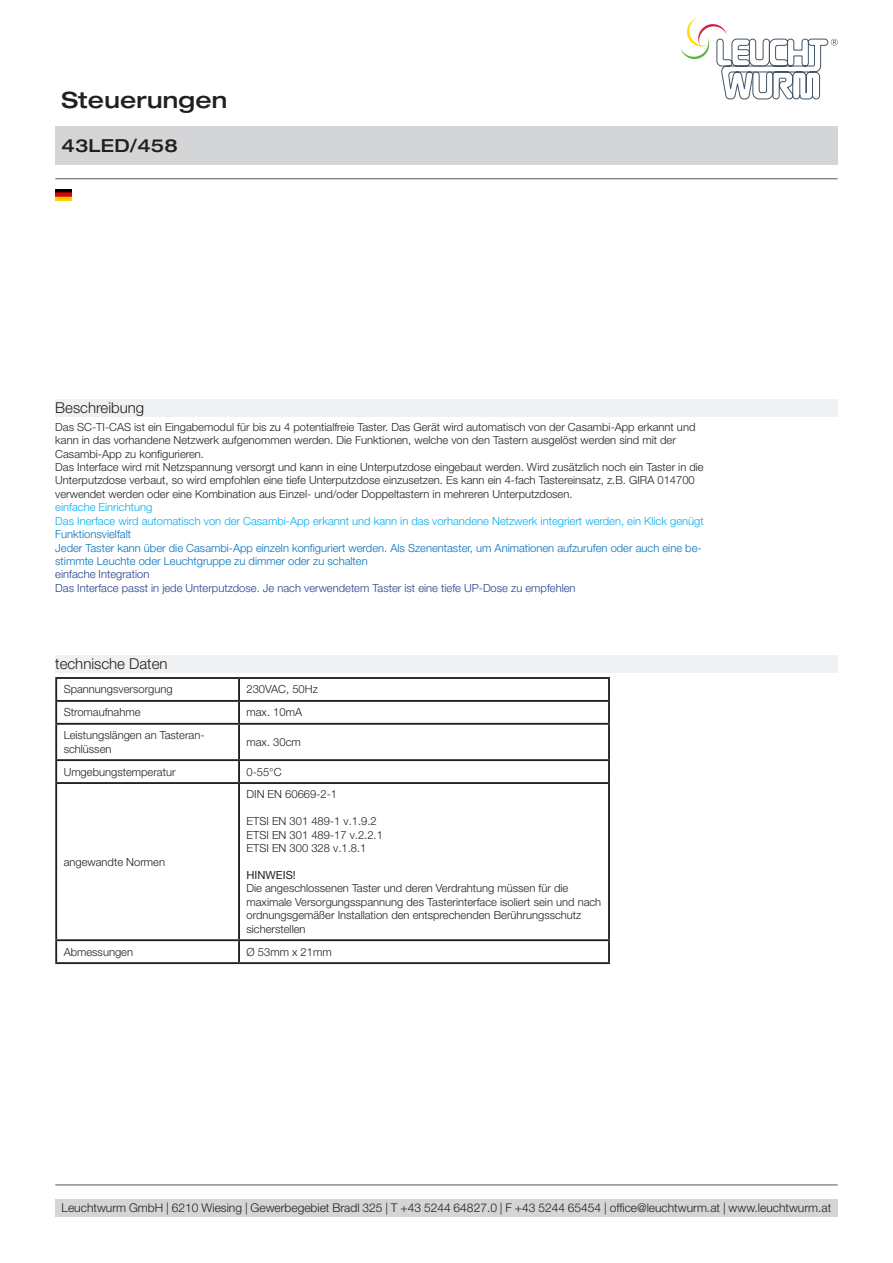
<style>
.page{position:relative;width:893px;height:1263px;background:#fff}
.page>*{position:absolute;margin:0;border:0;box-sizing:border-box;transform-origin:0 0}
.t1{font:500 expanded 22.5px "Helvetica Neue LT Pro";letter-spacing:.01em;color:#231f20}
.t2{font:500 expanded 18px "Helvetica Neue LT Pro";letter-spacing:.01em;color:#231f20}
.t3{font:300 15px "Helvetica Neue LT Pro";color:#231f20}
.t4{font:300 12px "Helvetica Neue LT Pro";color:#231f20}
.t5{font:300 11.25px/13.4px "Helvetica Neue LT Pro";color:#231f20}
.t6{font:300 11.25px/13.4px "Helvetica Neue LT Pro";color:#0072bc}
.t7{font:300 11.25px/13.4px "Helvetica Neue LT Pro";color:#00aeef}
.t8{font:300 11.25px/13.4px "Helvetica Neue LT Pro";color:#253f8e}
.t9{font:11.25px "Helvetica Neue LT Pro";color:#231f20}
</style>
<div class="page">
<div style="left:55px;top:126px;width:783px;height:39px;background:#d4d5d7"></div>
<div style="left:55px;top:1199px;width:783px;height:17px;background:#d4d5d7"></div>
<svg style="left:681px;top:18px;width:157px;height:81px"></svg>
<hr style="left:55px;top:1184px;width:783px;height:1px;background:#57585a">
<hr style="left:55px;top:178px;width:783px;height:1px;background:#57585a">
<div style="left:55px;top:400px;width:783px;height:17px;background:#f0f1f2"></div>
<div style="left:55px;top:656px;width:783px;height:17px;background:#f0f1f2"></div>
<hr style="left:55px;top:677px;width:184px;height:2px;background:#231f20">
<hr style="left:55px;top:679px;width:2px;height:21px;background:#231f20">
<hr style="left:239px;top:677px;width:371px;height:2px;background:#231f20">
<hr style="left:238px;top:679px;width:2px;height:21px;background:#231f20">
<hr style="left:608px;top:679px;width:2px;height:21px;background:#231f20">
<hr style="left:55px;top:700px;width:184px;height:2px;background:#231f20">
<hr style="left:55px;top:702px;width:2px;height:21px;background:#231f20">
<hr style="left:239px;top:700px;width:371px;height:2px;background:#231f20">
<hr style="left:238px;top:702px;width:2px;height:21px;background:#231f20">
<hr style="left:608px;top:702px;width:2px;height:21px;background:#231f20">
<hr style="left:55px;top:723px;width:184px;height:2px;background:#231f20">
<hr style="left:55px;top:725px;width:2px;height:34px;background:#231f20">
<hr style="left:239px;top:723px;width:371px;height:2px;background:#231f20">
<hr style="left:238px;top:725px;width:2px;height:34px;background:#231f20">
<hr style="left:608px;top:725px;width:2px;height:34px;background:#231f20">
<hr style="left:55px;top:759px;width:184px;height:2px;background:#231f20">
<hr style="left:55px;top:761px;width:2px;height:21px;background:#231f20">
<hr style="left:239px;top:759px;width:371px;height:2px;background:#231f20">
<hr style="left:238px;top:761px;width:2px;height:21px;background:#231f20">
<hr style="left:608px;top:761px;width:2px;height:21px;background:#231f20">
<hr style="left:55px;top:782px;width:184px;height:2px;background:#231f20">
<hr style="left:55px;top:784px;width:2px;height:155px;background:#231f20">
<hr style="left:239px;top:782px;width:371px;height:2px;background:#231f20">
<hr style="left:238px;top:784px;width:2px;height:155px;background:#231f20">
<hr style="left:608px;top:784px;width:2px;height:155px;background:#231f20">
<hr style="left:55px;top:939px;width:184px;height:2px;background:#231f20">
<hr style="left:55px;top:941px;width:2px;height:21px;background:#231f20">
<hr style="left:239px;top:939px;width:371px;height:2px;background:#231f20">
<hr style="left:238px;top:941px;width:2px;height:21px;background:#231f20">
<hr style="left:608px;top:941px;width:2px;height:21px;background:#231f20">
<hr style="left:55px;top:962px;width:184px;height:2px;background:#231f20">
<hr style="left:239px;top:962px;width:371px;height:2px;background:#231f20">
<img style="left:55px;top:190px;width:16px;height:10px">
<h1 class="t1" style="left:62px;top:86px;width:167px">Steuerungen</h1>
<h2 class="t2" style="left:62px;top:134px;width:118px">43LED/458</h2>
<h3 class="t3" style="left:55px;top:398px;width:90px">Beschreibung</h3>
<p class="t5" style="left:55px;top:420px;width:650px">Das SC-TI-CAS ist ein Eingabemodul für bis zu 4 potentialfreie Taster. Das Gerät wird automatisch von der Casambi-App erkannt und kann in das vorhandene Netzwerk aufgenommen werden. Die Funktionen, welche von den Tastern ausgelöst werden sind mit der Casambi-App zu konfigurieren.<br>Das Interface wird mit Netzspannung versorgt und kann in eine Unterputzdose eingebaut werden. Wird zusätzlich noch ein Taster in die Unterputzdose verbaut, so wird empfohlen eine tiefe Unterputzdose einzusetzen. Es kann ein 4-fach Tastereinsatz, z.B. GIRA 014700 verwendet werden oder eine Kombination aus Einzel- und/oder Doppeltastern in mehreren Unterputzdosen.</p>
<p class="t7" style="left:55px;top:500px;width:650px">einfache Einrichtung<br>Das Inerface wird automatisch von der Casambi-App erkannt und kann in das vorhandene Netzwerk integriert werden, ein Klick genügt</p>
<p class="t6" style="left:55px;top:527px;width:648px">Funktionsvielfalt<br>Jeder Taster kann über die Casambi-App einzeln konfiguriert werden. Als Szenentaster, um Animationen aufzurufen oder auch eine be&shy;stimmte Leuchte oder Leuchtgruppe zu dimmer oder zu schalten</p>
<p class="t8" style="left:55px;top:567px;width:522px">einfache Integration<br>Das Interface passt in jede Unterputzdose. Je nach verwendetem Taster ist eine tiefe UP-Dose zu empfehlen</p>
<h3 class="t3" style="left:55px;top:654px;width:114px">technische Daten</h3>
<p class="t5" style="left:64px;top:682px;width:110px">Spannungsversorgung</p>
<p class="t5" style="left:247px;top:682px;width:73px">230VAC, 50Hz</p>
<p class="t5" style="left:64px;top:705px;width:78px">Stromaufnahme</p>
<p class="t5" style="left:247px;top:705px;width:57px">max. 10mA</p>
<p class="t5" style="left:64px;top:728px;width:142px">Leistungslängen an Tasteran&shy;schlüssen</p>
<p class="t5" style="left:247px;top:735px;width:56px">max. 30cm</p>
<p class="t5" style="left:64px;top:765px;width:113px">Umgebungstemperatur</p>
<p class="t5" style="left:247px;top:765px;width:37px">0-55°C</p>
<p class="t5" style="left:64px;top:855px;width:103px">angewandte Normen</p>
<p class="t5" style="left:247px;top:787px;width:92px">DIN EN 60669-2-1</p>
<p class="t5" style="left:247px;top:814px;width:138px">ETSI EN 301 489-1 v.1.9.2<br>ETSI EN 301 489-17 v.2.2.1<br>ETSI EN 300 328 v.1.8.1</p>
<p class="t9" style="left:247px;top:868px;width:51px">HINWEIS!</p>
<p class="t5" style="left:247px;top:881px;width:356px">Die angeschlossenen Taster und deren Verdrahtung müssen für die maximale Versorgungsspannung des Tasterinterface isoliert sein und nach ordnungsgemäßer Installation den entsprechenden Berührungsschutz sicherstellen</p>
<p class="t5" style="left:64px;top:945px;width:71px">Abmessungen</p>
<p class="t5" style="left:247px;top:945px;width:87px">Ø 53mm x 21mm</p>
<p class="t4" style="left:62px;top:1200px;width:771px">Leuchtwurm GmbH | 6210 Wiesing | Gewerbegebiet Bradl 325 | T +43 5244 64827.0 | F +43 5244 65454 | office@leuchtwurm.at | www.leuchtwurm.at</p>
</div>
